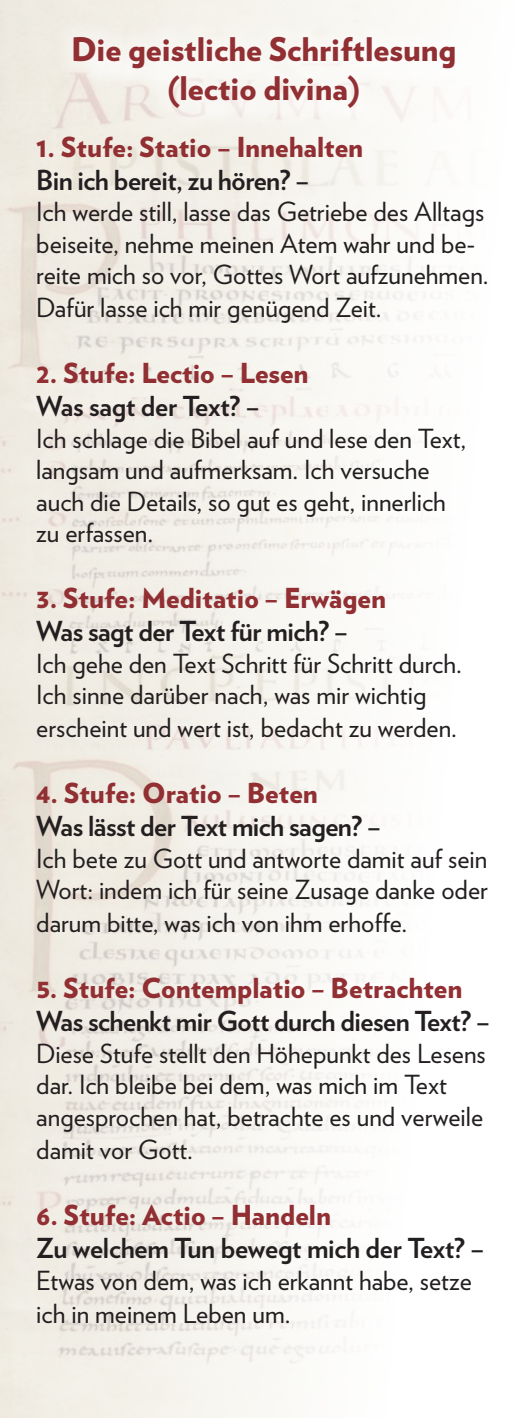
<style>
.page{position:relative;width:525px;height:1418px;background:#fff}
.page>*{position:absolute;margin:0;border:0;box-sizing:border-box;transform-origin:0 0}
.t1{font:900 32.5px "Verlag";color:#912f33}
.t2{font:700 27.5px "Verlag";letter-spacing:-.02em;color:#231f20}
.t3{font:900 27.5px "Verlag";color:#912f33}
.t4{font:26.25px/32px "Verlag";color:#231f20}
</style>
<div class="page">
<img style="left:0;top:0;width:441px;height:1417px">
<div style="left:78px;top:41px;width:408px;height:96px;background:#f8f6f1"></div>
<div style="left:56px;top:19px;width:416px;height:106px;background:#fff;opacity:.75"></div>
<p class="t1" style="left:71px;top:23px;width:386px">Die geistliche Schriftlesung</p>
<p class="t1" style="left:167px;top:62px;width:195px">(lectio divina)</p>
<p class="t3" style="left:36px;top:124px;width:328px">1. Stufe: Statio – Innehalten</p>
<p class="t2" style="left:36px;top:158px;width:274px">Bin ich bereit, zu hören? –</p>
<p class="t4" style="left:36px;top:194px;width:453px">Ich werde still, lasse das Getriebe des Alltags beiseite, nehme meinen Atem wahr und be&shy;reite mich so vor, Gottes Wort aufzunehmen.<br>Dafür lasse ich mir genügend Zeit.</p>
<p class="t3" style="left:36px;top:350px;width:274px">2. Stufe: Lectio – Lesen</p>
<p class="t2" style="left:36px;top:384px;width:224px">Was sagt der Text? –</p>
<p class="t4" style="left:36px;top:421px;width:431px">Ich schlage die Bibel auf und lese den Text, langsam und aufmerksam. Ich versuche</p>
<p class="t4" style="left:36px;top:484px;width:411px">auch die Details, so gut es geht, innerlich</p>
<p class="t4" style="left:36px;top:515px;width:118px">zu erfassen.</p>
<p class="t3" style="left:36px;top:575px;width:351px">3. Stufe: Meditatio – Erwägen</p>
<p class="t2" style="left:36px;top:609px;width:313px">Was sagt der Text für mich? –</p>
<p class="t4" style="left:36px;top:646px;width:427px">Ich gehe den Text Schritt für Schritt durch.<br>Ich sinne darüber nach, was mir wichtig erscheint und wert ist, bedacht zu werden.</p>
<p class="t3" style="left:36px;top:770px;width:283px">4. Stufe: Oratio – Beten</p>
<p class="t2" style="left:36px;top:804px;width:346px">Was lässt der Text mich sagen? –</p>
<p class="t4" style="left:36px;top:841px;width:453px;text-align:justify">Ich bete zu Gott und antworte damit auf sein Wort: indem ich für seine Zusage danke oder darum bitte, was ich von ihm erhoffe.</p>
<p class="t3" style="left:36px;top:965px;width:427px">5. Stufe: Contemplatio – Betrachten</p>
<p class="t2" style="left:36px;top:999px;width:455px">Was schenkt mir Gott durch diesen Text? –</p>
<p class="t4" style="left:36px;top:1036px;width:451px">Diese Stufe stellt den Höhepunkt des Lesens dar. Ich bleibe bei dem, was mich im Text angesprochen hat, betrachte es und verweile damit vor Gott.</p>
<p class="t3" style="left:36px;top:1192px;width:296px">6. Stufe: Actio – Handeln</p>
<p class="t2" style="left:36px;top:1226px;width:449px">Zu welchem Tun bewegt mich der Text? –</p>
<p class="t4" style="left:36px;top:1262px;width:437px;line-height:33px">Etwas von dem, was ich erkannt habe, setze ich in meinem Leben um.</p>
</div>
